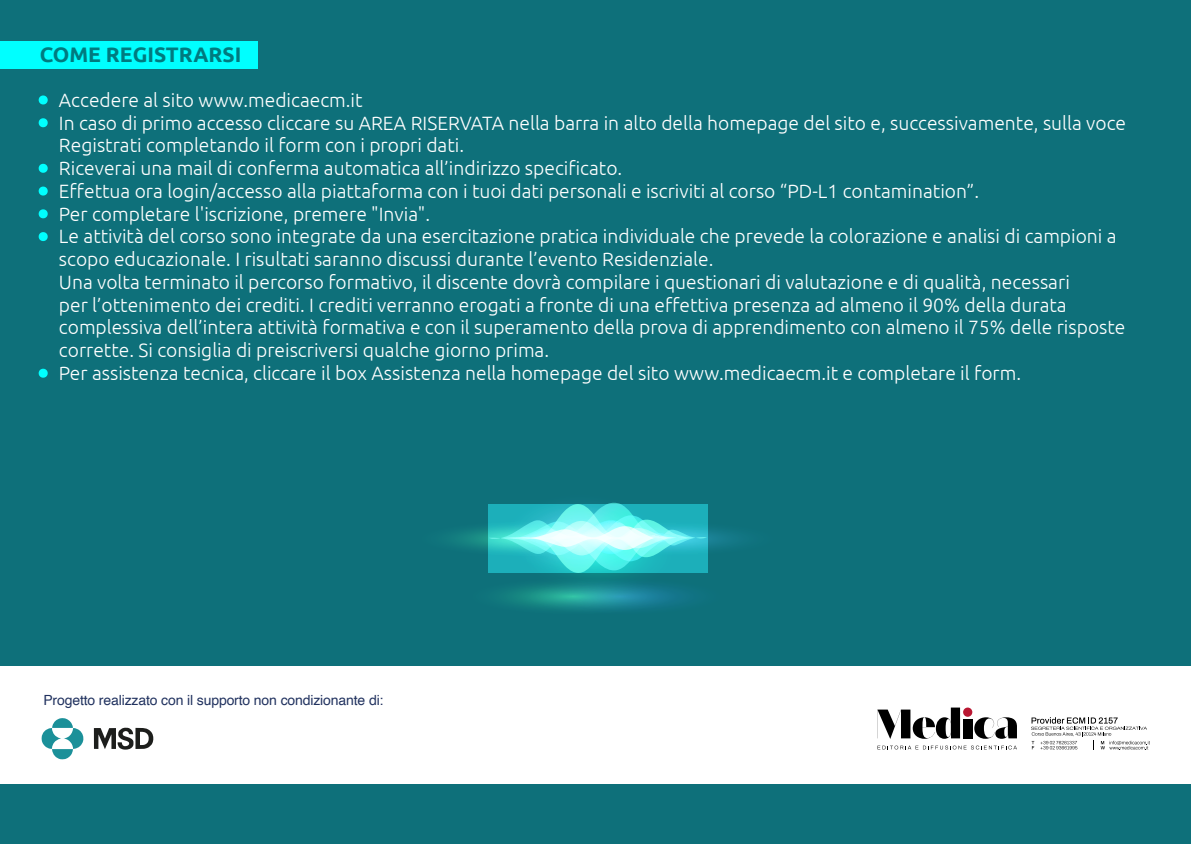
<style>
.page{position:relative;width:1191px;height:844px;background:#fff}
.page>*{position:absolute;margin:0;border:0;box-sizing:border-box;transform-origin:0 0}
.t1{font:700 21px "Ubuntu";color:#007a7f}
.t2{font:300 19.25px/22.8px "Ubuntu";color:#fff}
.t3{font:14px "Helvetica";letter-spacing:-.01em;color:#21325f}
.s1{font-weight:700;color:#0ff}
</style>
<div class="page">
<div style="left:0;top:0;width:1191px;height:843px;background:#0e707a"></div>
<svg style="left:517px;top:506px;width:162px;height:90px"></svg>
<svg style="left:498px;top:490px;width:162px;height:90px"></svg>
<div style="left:468px;top:577px;width:209px;height:37px;background:#0f747c;border-radius:50%"></div>
<svg style="left:515px;top:577px;width:208px;height:37px"></svg>
<svg style="left:417px;top:520px;width:227px;height:36px"></svg>
<svg style="left:554px;top:520px;width:226px;height:36px"></svg>
<svg style="left:489px;top:502px;width:218px;height:70px;background:#54d3d6"></svg>
<svg style="left:38px;top:95px;width:10px;height:10px"></svg>
<svg style="left:38px;top:118px;width:10px;height:10px"></svg>
<svg style="left:38px;top:163px;width:10px;height:10px"></svg>
<svg style="left:38px;top:186px;width:10px;height:10px"></svg>
<svg style="left:38px;top:209px;width:10px;height:10px"></svg>
<svg style="left:38px;top:232px;width:10px;height:9px"></svg>
<svg style="left:38px;top:368px;width:10px;height:10px"></svg>
<div style="left:0;top:41px;width:258px;height:28px;background:#0ff"></div>
<div style="left:0;top:665px;width:1191px;height:118px;background:#fff"></div>
<svg style="left:94px;top:727px;width:60px;height:22px"></svg>
<svg style="left:41px;top:718px;width:43px;height:41px"></svg>
<svg style="left:877px;top:707px;width:83px;height:31px"></svg>
<div style="left:963px;top:718px;width:9px;height:20px;background:#000"></div>
<svg style="left:974px;top:717px;width:43px;height:21px"></svg>
<div style="left:963px;top:707px;width:9px;height:9px;background:#b91732;border-radius:50%"></div>
<svg style="left:877px;top:745px;width:140px;height:4px"></svg>
<svg style="left:1031px;top:717px;width:118px;height:32px"></svg>
<p class="t1" style="left:40px;top:42px;width:203px">COME REGISTRARSI</p>
<p class="t2" style="left:40px;top:88px;width:324px"><span class="s1">•</span> Accedere al sito www.medicaecm.it</p>
<p class="t2" style="left:59px;top:111px;width:1068px;text-indent:-19px"><span class="s1">•</span> In caso di primo accesso cliccare su AREA RISERVATA nella barra in alto della homepage del sito e, successivamente, sulla voce<br>Registrati completando il form con i propri dati.</p>
<p class="t2" style="left:40px;top:156px;width:584px"><span class="s1">•</span> Riceverai una mail di conferma automatica all’indirizzo specificato.</p>
<p class="t2" style="left:40px;top:179px;width:941px"><span class="s1">•</span> Effettua ora login/accesso alla piattaforma con i tuoi dati personali e iscriviti al corso “PD-L1 contamination”.</p>
<p class="t2" style="left:40px;top:202px;width:392px"><span class="s1">•</span> Per completare l'iscrizione, premere "Invia".</p>
<p class="t2" style="left:59px;top:224px;width:1068px;text-indent:-19px"><span class="s1">•</span> Le attività del corso sono integrate da una esercitazione pratica individuale che prevede la colorazione e analisi di campioni a scopo educazionale. I risultati saranno discussi durante l’evento Residenziale.<br>Una volta terminato il percorso formativo, il discente dovrà compilare i questionari di valutazione e di qualità, necessari<br>per l’ottenimento dei crediti. I crediti verranno erogati a fronte di una effettiva presenza ad almeno il 90% della durata complessiva dell’intera attività formativa e con il superamento della prova di apprendimento con almeno il 75% delle risposte corrette. Si consiglia di preiscriversi qualche giorno prima.</p>
<p class="t2" style="left:40px;top:361px;width:983px"><span class="s1">•</span> Per assistenza tecnica, cliccare il box Assistenza nella homepage del sito www.medicaecm.it e completare il form.</p>
<p class="t3" style="left:43px;top:689px;width:342px">Progetto realizzato con il supporto non condizionante di:</p>
</div>
